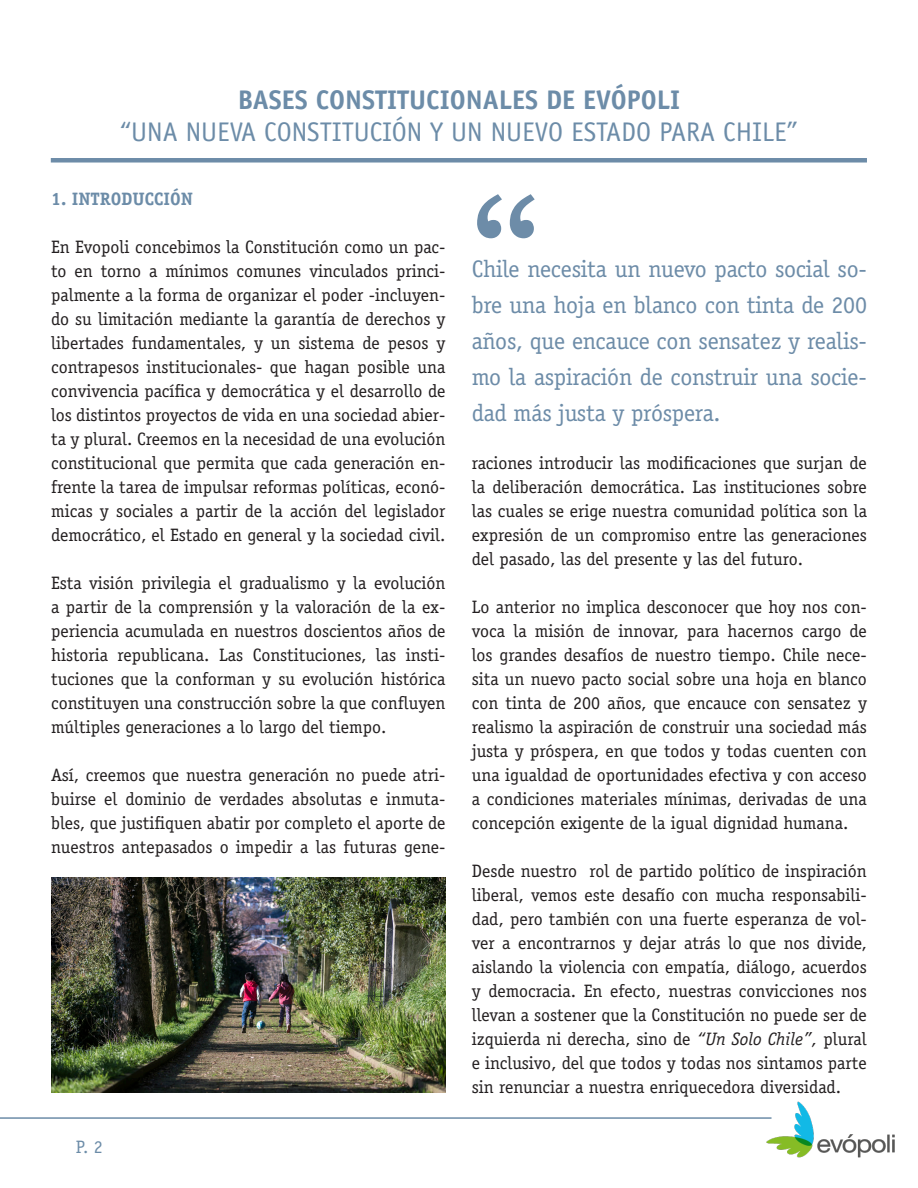
<style>
.page{position:relative;width:918px;height:1188px;background:#fff}
.page>*{position:absolute;margin:0;border:0;box-sizing:border-box;transform-origin:0 0}
.t1{font:180px "Euphemia UCAS";color:#6d8ca8}
.t2{font:27px "Officina Sans Std";color:#6c8ca8}
.t3{font:700 27px "Officina Sans Std";color:#6c8ca8}
.t4{font:24px/36px "Officina Serif Std";letter-spacing:-.01em;color:#6d8ca8;text-align:justify}
.t5{font:18px/24px "Officina Serif Std";color:#231f20;text-align:justify}
.t6{font:700 18px "Officina Serif Std";color:#6c8ca8}
.t7{font:18px "Officina Serif Std";color:#6c8ca8}
.s1{font-style:italic}
</style>
<div class="page">
<img style="left:766px;top:1101px;width:129px;height:57px">
<hr style="left:0;top:1117px;width:772px;height:2px;background:#6c8ca8">
<div style="left:51px;top:158px;width:816px;height:5px;background:#6d8ca8"></div>
<img style="left:52px;top:878px;width:393px;height:214px">
<p class="t3" style="left:238px;top:83px;width:444px">BASES CONSTITUCIONALES DE EVÓPOLI</p>
<p class="t2" style="left:120px;top:117px;width:679px">“UNA NUEVA CONSTITUCIÓN Y UN NUEVO ESTADO PARA CHILE”</p>
<p class="t6" style="left:51px;top:188px;width:143px">1. INTRODUCCIÓN</p>
<p class="t5" style="left:51px;top:235px;width:396px">En Evopoli concebimos la Constitución como un pac&shy;to en torno a mínimos comunes vinculados princi&shy;palmente a la forma de organizar el poder -incluyen&shy;do su limitación mediante la garantía de derechos y libertades fundamentales, y un sistema de pesos y contrapesos institucionales- que hagan posible una convivencia pacífica y democrática y el desarrollo de los distintos proyectos de vida en una sociedad abier&shy;ta y plural. Creemos en la necesidad de una evolución constitucional que permita que cada generación en&shy;frente la tarea de impulsar reformas políticas, econó&shy;micas y sociales a partir de la acción del legislador democrático, el Estado en general y la sociedad civil.</p>
<p class="t5" style="left:51px;top:571px;width:396px">Esta visión privilegia el gradualismo y la evolución a partir de la comprensión y la valoración de la ex&shy;periencia acumulada en nuestros doscientos años de historia republicana. Las Constituciones, las insti&shy;tuciones que la conforman y su evolución histórica constituyen una construcción sobre la que confluyen múltiples generaciones a lo largo del tiempo.</p>
<p class="t5" style="left:51px;top:763px;width:396px">Así, creemos que nuestra generación no puede atri&shy;buirse el dominio de verdades absolutas e inmuta&shy;bles, que justifiquen abatir por completo el aporte de nuestros antepasados o impedir a las futuras gene-</p>
<p class="t7" style="left:76px;top:1137px;width:28px">P. 2</p>
<p class="t1" style="left:472px;top:150px;width:73px">“</p>
<p class="t4" style="left:472px;top:251px;width:397px">Chile necesita un nuevo pacto social so&shy;bre una hoja en blanco con tinta de 200 años, que encauce con sensatez y realis&shy;mo la aspiración de construir una socie&shy;dad más justa y próspera.</p>
<p class="t5" style="left:472px;top:451px;width:397px">raciones introducir las modificaciones que surjan de la deliberación democrática. Las instituciones sobre las cuales se erige nuestra comunidad política son la expresión de un compromiso entre las generaciones del pasado, las del presente y las del futuro.</p>
<p class="t5" style="left:472px;top:595px;width:397px">Lo anterior no implica desconocer que hoy nos con&shy;voca la misión de innovar, para hacernos cargo de los grandes desafíos de nuestro tiempo. Chile nece&shy;sita un nuevo pacto social sobre una hoja en blanco con tinta de 200 años, que encauce con sensatez y realismo la aspiración de construir una sociedad más justa y próspera, en que todos y todas cuenten con una igualdad de oportunidades efectiva y con acceso a condiciones materiales mínimas, derivadas de una concepción exigente de la igual dignidad humana.</p>
<p class="t5" style="left:472px;top:859px;width:397px">Desde nuestro rol de partido político de inspiración liberal, vemos este desafío con mucha responsabili&shy;dad, pero también con una fuerte esperanza de vol&shy;ver a encontrarnos y dejar atrás lo que nos divide, aislando la violencia con empatía, diálogo, acuerdos y democracia. En efecto, nuestras convicciones nos llevan a sostener que la Constitución no puede ser de izquierda ni derecha, sino de <span class="s1">“Un Solo Chile”,</span> plural e inclusivo, del que todos y todas nos sintamos parte sin renunciar a nuestra enriquecedora diversidad.</p>
</div>
